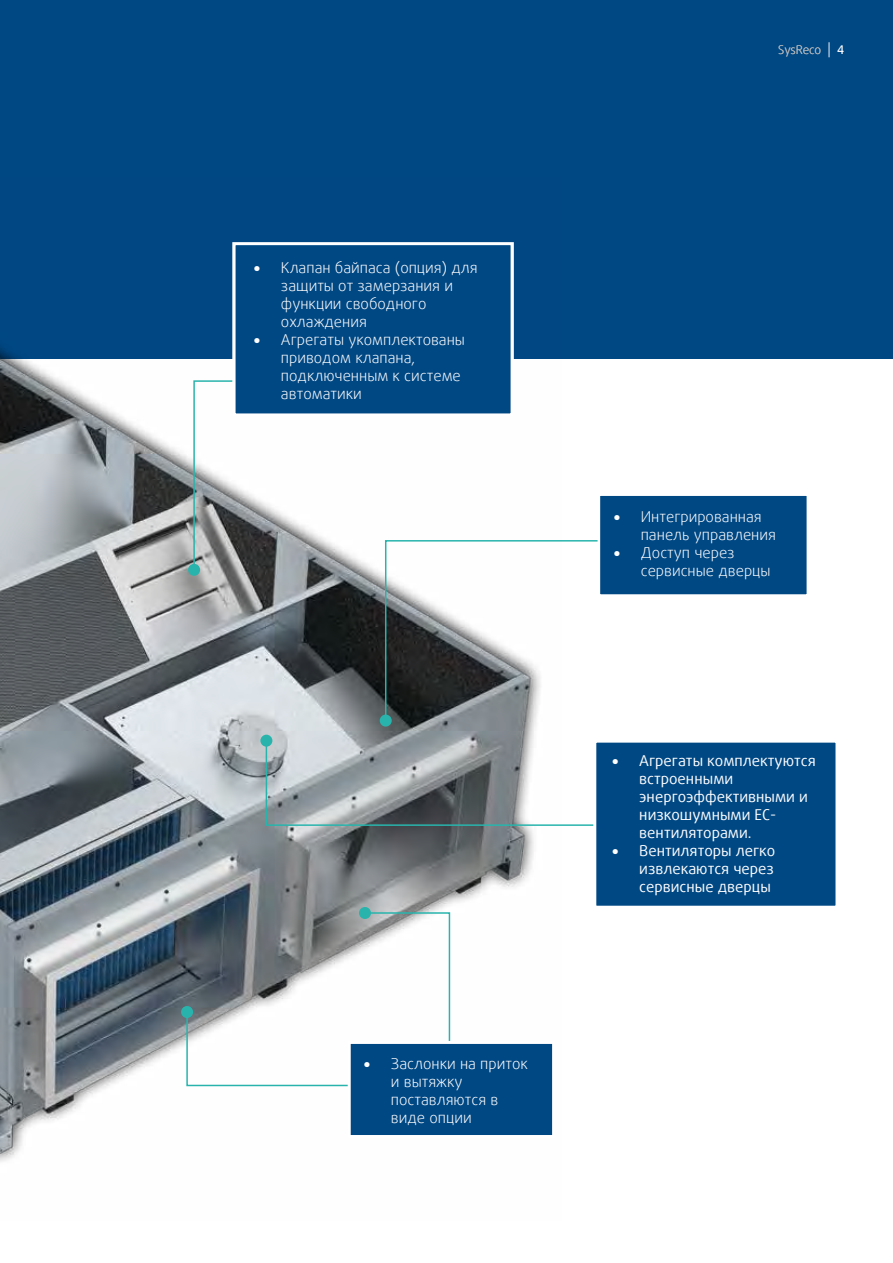
<style>
.page{position:relative;width:893px;height:1263px;background:#fff}
.page>*{position:absolute;margin:0;border:0;box-sizing:border-box;transform-origin:0 0}
.t1{font:300 15px/18px "Daxline Offc Pro";color:#fff}
.t2{font:15px/18px "Daxline Offc Pro";color:#fff}
.t3{font:300 12px "Daxline Offc Pro";letter-spacing:-.015em;color:#bcbcbc}
.s1{font-weight:900;font-size:13.5px}
.s2{font-size:15px;color:#004884}
.s3{font-weight:500;color:#fff}
.s4{font-weight:500;color:#004884}
</style>
<div class="page">
<div style="left:0;top:0;width:893px;height:358px;background:#004884"></div>
<img style="left:0;top:347px;width:561px;height:815px">
<svg style="left:384px;top:539px;width:213px;height:183px"></svg>
<div style="left:380px;top:715px;width:12px;height:12px;background:#28b4ac;border-radius:50%"></div>
<svg style="left:265px;top:739px;width:328px;height:88px"></svg>
<div style="left:260px;top:735px;width:12px;height:12px;background:#28b4ac;border-radius:50%"></div>
<div style="left:181px;top:1006px;width:12px;height:12px;background:#28b4ac;border-radius:50%"></div>
<svg style="left:186px;top:911px;width:360px;height:176px"></svg>
<div style="left:359px;top:907px;width:12px;height:12px;background:#28b4ac;border-radius:50%"></div>
<div style="left:597px;top:493px;width:212px;height:104px;background:#004884;border:3px solid #fff"></div>
<div style="left:348px;top:1041px;width:207px;height:97px;background:#004884;border:3px solid #fff"></div>
<div style="left:593px;top:739px;width:246px;height:170px;background:#004884;border:3px solid #fff"></div>
<svg style="left:193px;top:380px;width:87px;height:191px"></svg>
<div style="left:188px;top:564px;width:12px;height:12px;background:#28b4ac;border-radius:50%"></div>
<div style="left:232px;top:242px;width:282px;height:174px;background:#004884;border:3px solid #fff"></div>
<p class="t1" style="left:281px;top:258px;width:198px;text-indent:-27px"><span class="s1">•</span> Клапан байпаса (опция) для защиты от замерзания и функции свободного охлаждения</p>
<p class="t1" style="left:281px;top:330px;width:186px;text-indent:-27px"><span class="s1">•</span> Агрегаты укомплектованы приводом клапана, подключенным к системе автоматики</p>
<p class="t1" style="left:391px;top:1054px;width:138px;text-indent:-27px"><span class="s1">•</span> Заслонки на приток и вытяжку поставляются в виде опции</p>
<p class="t3" style="left:778px;top:42px;width:67px">SysReco <span class="s2">|</span> <span class="s3">4</span><span class="s4">5</span></p>
<p class="t1" style="left:641px;top:508px;width:137px;text-indent:-27px"><span class="s1">•</span> Интегрированная панель управления</p>
<p class="t1" style="left:641px;top:544px;width:131px;text-indent:-27px"><span class="s1">•</span> Доступ через сервисные дверцы</p>
<p class="t2" style="left:639px;top:751px;width:178px;text-indent:-27px"><span class="s1">•</span> Агрегаты комплектуются встроенными энергоэффективными и низкошумными ЕС&shy;вентиляторами.</p>
<p class="t2" style="left:639px;top:841px;width:138px;text-align:justify;text-indent:-27px"><span class="s1">•</span> Вентиляторы легко извлекаются через сервисные дверцы</p>
</div>
